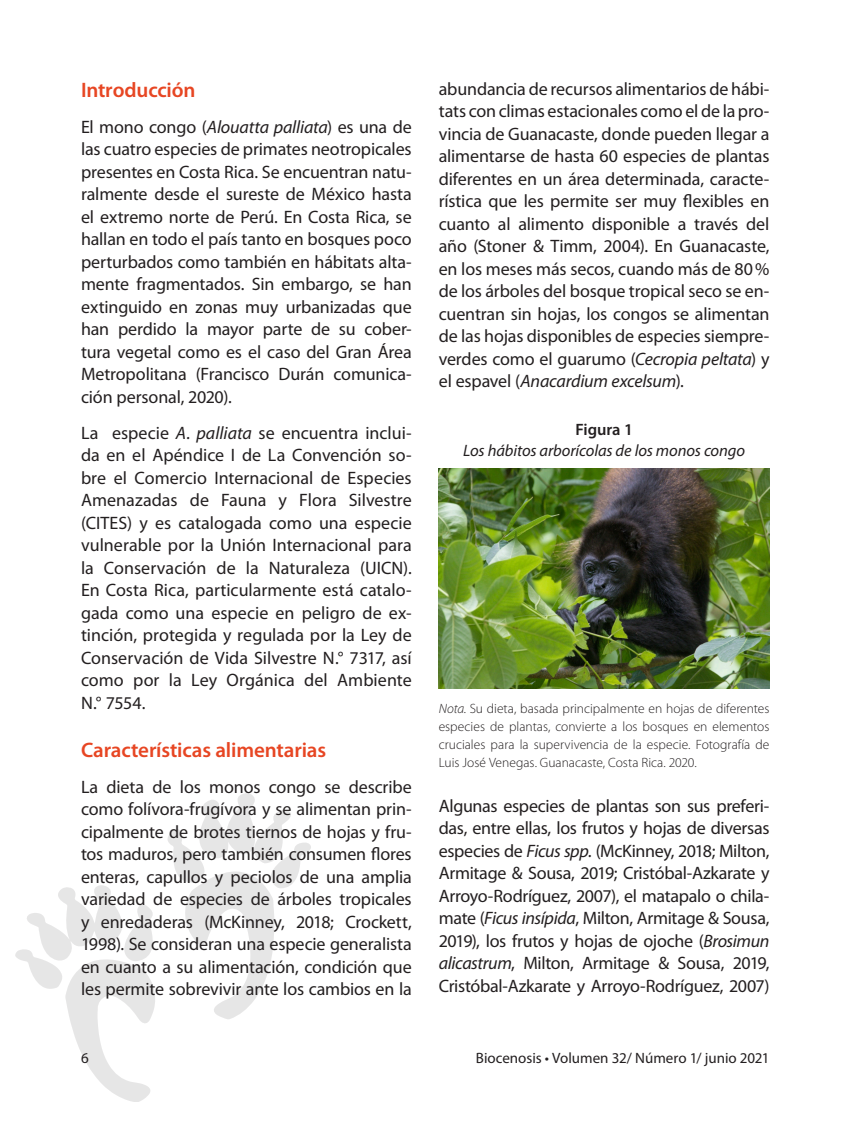
<style>
.page{position:relative;width:864px;height:1134px;background:#fff}
.page>*{position:absolute;margin:0;border:0;box-sizing:border-box;transform-origin:0 0}
.SUBTITULO_1{font:600 21px "Myriad Pro";letter-spacing:-.01em;color:#e74623}
.t1{font:18px/22.5px "Myriad Pro";letter-spacing:-.01em;color:#231f20;text-align:justify}
.PIE_FIGURA{font:italic 16.5px/21px "Myriad Pro";letter-spacing:-.005em;color:#231f20;text-align:center}
.t2{font:15px "Myriad Pro";color:#231f20}
.NOTA_PARA_FIGURA{font:300 13.5px/18px "Myriad Pro";color:#231f20;text-align:justify}
.s1{font-style:italic}
.s2{font-weight:600;font-style:normal}
</style>
<div class="page">
<svg style="left:167px;top:793px;width:144px;height:226px"></svg>
<svg style="left:15px;top:885px;width:140px;height:217px"></svg>
<img style="left:439px;top:468px;width:331px;height:220px">
<p class="SUBTITULO_1" style="left:81px;top:78px;width:116px">Introducción</p>
<p class="t1" style="left:81px;top:116px;width:332px">El mono congo (<span class="s1">Alouatta palliata</span>) es una de las cuatro especies de primates neotropicales presentes en Costa Rica. Se encuentran natu&shy;ralmente desde el sureste de México hasta el extremo norte de Perú. En Costa Rica, se hallan en todo el país tanto en bosques poco perturbados como también en hábitats alta&shy;mente fragmentados. Sin embargo, se han extinguido en zonas muy urbanizadas que han perdido la mayor parte de su cober&shy;tura vegetal como es el caso del Gran Área Metropolitana (Francisco Durán comunica&shy;ción personal, 2020).</p>
<p class="t1" style="left:81px;top:422px;width:332px">La especie <span class="s1">A. palliata</span> se encuentra inclui&shy;da en el Apéndice I de La Convención so&shy;bre el Comercio Internacional de Especies Amenazadas de Fauna y Flora Silvestre (CITES) y es catalogada como una especie vulnerable por la Unión Internacional para la Conservación de la Naturaleza (UICN).<br>En Costa Rica, particularmente está catalo&shy;gada como una especie en peligro de ex&shy;tinción, protegida y regulada por la Ley de Conservación de Vida Silvestre N.° 7317, así como por la Ley Orgánica del Ambiente N.° 7554.</p>
<p class="SUBTITULO_1" style="left:81px;top:738px;width:247px">Características alimentarias</p>
<p class="t1" style="left:81px;top:776px;width:332px">La dieta de los monos congo se describe como folívora-frugívora y se alimentan prin&shy;cipalmente de brotes tiernos de hojas y fru&shy;tos maduros, pero también consumen flores enteras, capullos y peciolos de una amplia variedad de especies de árboles tropicales y enredaderas (McKinney, 2018; Crockett, 1998). Se consideran una especie generalista en cuanto a su alimentación, condición que les permite sobrevivir ante los cambios en la</p>
<p class="t1" style="left:439px;top:78px;width:332px">abundancia de recursos alimentarios de hábi&shy;tats con climas estacionales como el de la pro&shy;vincia de Guanacaste, donde pueden llegar a alimentarse de hasta 60 especies de plantas diferentes en un área determinada, caracte&shy;rística que les permite ser muy flexibles en cuanto al alimento disponible a través del año (Stoner &amp; Timm, 2004). En Guanacaste, en los meses más secos, cuando más de 80% de los árboles del bosque tropical seco se en&shy;cuentran sin hojas, los congos se alimentan de las hojas disponibles de especies siempre&shy;verdes como el guarumo (<span class="s1">Cecropia peltata</span>) y el espavel (<span class="s1">Anacardium excelsum</span>).</p>
<p class="PIE_FIGURA" style="left:463px;top:419px;width:284px"><span class="s2">Figura 1<br></span>Los hábitos arborícolas de los monos congo</p>
<p class="NOTA_PARA_FIGURA" style="left:439px;top:699px;width:332px"><span class="s1">Nota.</span> Su dieta, basada principalmente en hojas de diferentes especies de plantas, convierte a los bosques en elementos cruciales para la supervivencia de la especie. Fotografía de Luis José Venegas. Guanacaste, Costa Rica. 2020.</p>
<p class="t1" style="left:439px;top:795px;width:332px">Algunas especies de plantas son sus preferi&shy;das, entre ellas, los frutos y hojas de diversas especies de <span class="s1">Ficus spp.</span> (McKinney, 2018; Milton, Armitage &amp; Sousa, 2019; Cristóbal-Azkarate y Arroyo-Rodríguez, 2007), el matapalo o chila&shy;mate (<span class="s1">Ficus insípida</span>, Milton, Armitage &amp; Sousa, 2019), los frutos y hojas de ojoche (<span class="s1">Brosimun alicastrum</span>, Milton, Armitage &amp; Sousa, 2019, Cristóbal-Azkarate y Arroyo-Rodríguez, 2007)</p>
<p class="t2" style="left:81px;top:1050px;width:9px">6</p>
<p class="t2" style="left:476px;top:1050px;width:295px">Biocenosis • Volumen 32/ Número 1/ junio 2021</p>
</div>
